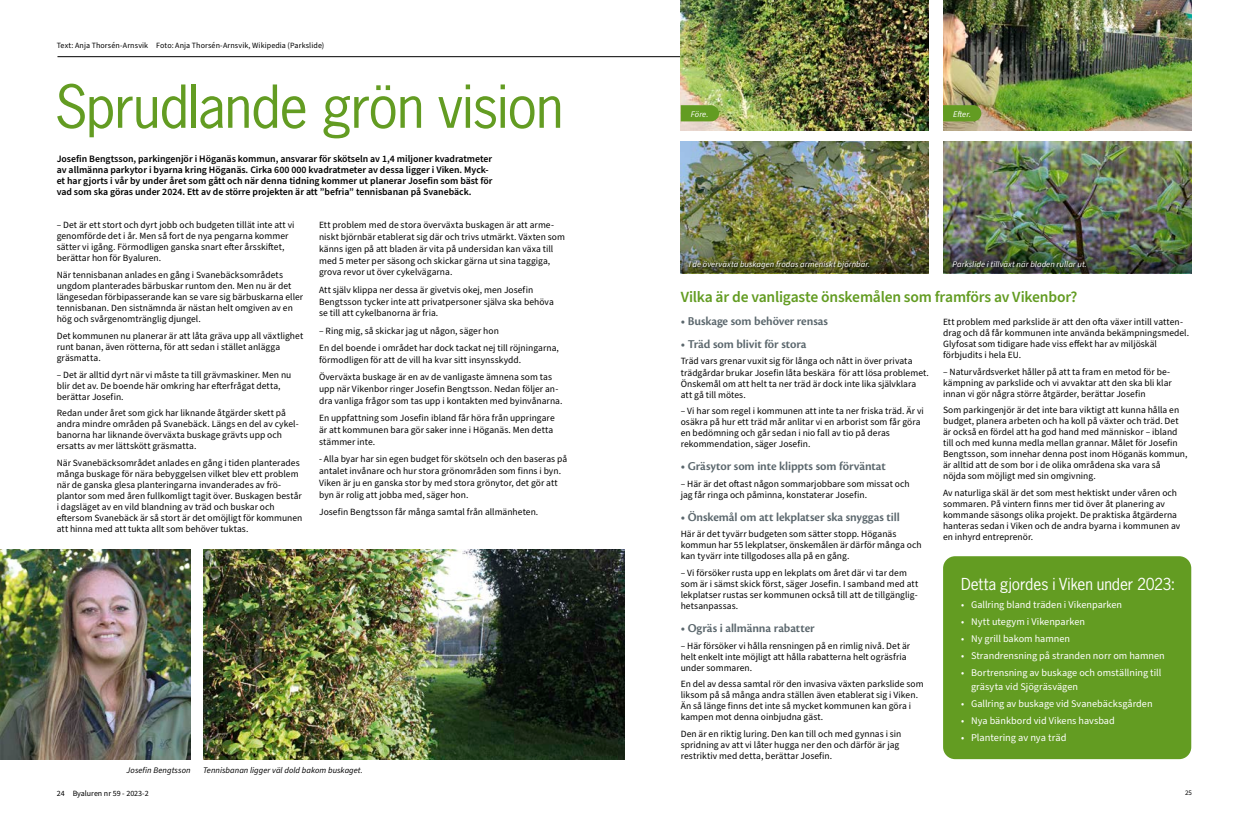
<style>
.page{position:relative;width:1248px;height:823px;background:#fff}
.page>*{position:absolute;margin:0;border:0;box-sizing:border-box;transform-origin:0 0}
.t1{font:55.6px "News Gothic Std";letter-spacing:-.015em;color:#639c22}
.t2{font:600 15.5px "Source Sans Pro";letter-spacing:-.015em;color:#639c22}
.t3{font:15.5px "News Gothic Std";letter-spacing:-.005em;color:#fff}
.t4{font:600 12.5px "Cronos Pro";letter-spacing:-.005em;color:#5b676d}
.t5{font:10.4px "Source Sans Pro";letter-spacing:-.005em;color:#fff}
.t6{font:10.2px/13.3px "Source Sans Pro";color:#fff}
.t7{font:600 9.8px/11px "Source Sans Pro";color:#000}
.t8{font:9.5px/11px "Source Sans Pro";letter-spacing:.005em;color:#000}
.t9{font:italic 8.5px "Source Sans Pro";letter-spacing:.005em;color:#fff}
.t10{font:italic 8.5px "Source Sans Pro";letter-spacing:.005em;color:#000}
.t11{font:8px "Source Sans Pro";letter-spacing:.01em;color:#000}
.t12{font:7px "Source Sans Pro";color:#000}
</style>
<div class="page">
<hr style="left:57px;top:56px;width:623px;height:1px;background:#000">
<img style="left:203px;top:549px;width:421px;height:209px">
<img style="left:0;top:549px;width:190px;height:209px">
<div style="left:943px;top:556px;width:248px;height:202px;background:#639c22;border-radius:12px"></div>
<img style="left:680px;top:0;width:248px;height:130px">
<img style="left:943px;top:0;width:248px;height:130px">
<img style="left:680px;top:141px;width:248px;height:66px">
<img style="left:943px;top:141px;width:248px;height:66px">
<svg style="left:680px;top:105px;width:39px;height:16px"></svg>
<svg style="left:943px;top:105px;width:38px;height:16px"></svg>
<img style="left:680px;top:207px;width:248px;height:66px">
<div style="left:689px;top:260px;width:182px;height:10px;background:#000;opacity:.75"></div>
<img style="left:943px;top:207px;width:248px;height:66px">
<div style="left:952px;top:260px;width:135px;height:9px;background:#000;opacity:.75"></div>
<p class="t11" style="left:57px;top:40px;width:269px">Text: Anja Thorsén-Arnsvik Foto: Anja Thorsén-Arnsvik, Wikipedia (Parkslide)</p>
<h1 class="t1" style="left:55px;top:71px;width:510px">Sprudlande grön vision</h1>
<p class="t7" style="left:57px;top:153px;width:437px">Josefin Bengtsson, parkingenjör i Höganäs kommun, ansvarar för skötseln av 1,4 miljoner kvadratmeter av allmänna parkytor i byarna kring Höganäs. Cirka 600 000 kvadratmeter av dessa ligger i Viken. Myck&shy;et har gjorts i vår by under året som gått och när denna tidning kommer ut planerar Josefin som bäst för vad som ska göras under 2024. Ett av de större projekten är att ”befria” tennisbanan på Svanebäck.</p>
<p class="t8" style="left:57px;top:220px;width:239px">– Det är ett stort och dyrt jobb och budgeten tillät inte att vi genomförde det i år. Men så fort de nya pengarna kommer sätter vi igång. Förmodligen ganska snart efter årsskiftet, berättar hon för Byaluren.</p>
<p class="t8" style="left:57px;top:269px;width:248px">När tennisbanan anlades en gång i Svanebäcksområdets ungdom planterades bärbuskar runtom den. Men nu är det längesedan förbipasserande kan se vare sig bärbuskarna eller tennisbanan. Den sistnämnda är nästan helt omgiven av en hög och svårgenomtränglig djungel.</p>
<p class="t8" style="left:57px;top:330px;width:248px">Det kommunen nu planerar är att låta gräva upp all växtlighet runt banan, även rötterna, för att sedan i stället anlägga gräsmatta.</p>
<p class="t8" style="left:57px;top:369px;width:236px">– Det är alltid dyrt när vi måste ta till grävmaskiner. Men nu blir det av. De boende här omkring har efterfrågat detta, berättar Josefin.</p>
<p class="t8" style="left:57px;top:407px;width:243px">Redan under året som gick har liknande åtgärder skett på andra mindre områden på Svanebäck. Längs en del av cykel&shy;banorna har liknande överväxta buskage grävts upp och ersatts av mer lättskött gräsmatta.</p>
<p class="t8" style="left:57px;top:457px;width:247px">När Svanebäcksområdet anlades en gång i tiden planterades många buskage för nära bebyggelsen vilket blev ett problem när de ganska glesa planteringarna invanderades av frö&shy;plantor som med åren fullkomligt tagit över. Buskagen består i dagsläget av en vild blandning av träd och buskar och eftersom Svanebäck är så stort är det omöjligt för kommunen att hinna med att tukta allt som behöver tuktas.</p>
<p class="t8" style="left:319px;top:219px;width:247px;line-height:11.8px">Ett problem med de stora överväxta buskagen är att arme&shy;niskt björnbär etablerat sig där och trivs utmärkt. Växten som känns igen på att bladen är vita på undersidan kan växa till med 5 meter per säsong och skickar gärna ut sina taggiga, grova revor ut över cykelvägarna.</p>
<p class="t8" style="left:319px;top:284px;width:236px;line-height:11.8px">Att själv klippa ner dessa är givetvis okej, men Josefin<br>Bengtsson tycker inte att privatpersoner själva ska behöva se till att cykelbanorna är fria.</p>
<p class="t8" style="left:319px;top:322px;width:241px;line-height:17.4px">– Ring mig, så skickar jag ut någon, säger hon<br>En del boende i området har dock tackat nej till röjningarna,</p>
<p class="t8" style="left:319px;top:351px;width:234px;line-height:17.4px">förmodligen för att de vill ha kvar sitt insynsskydd.<br>Överväxta buskage är en av de vanligaste ämnena som tas</p>
<p class="t8" style="left:319px;top:383px;width:245px;line-height:11.8px">upp när Vikenbor ringer Josefin Bengtsson. Nedan följer an&shy;dra vanliga frågor som tas upp i kontakten med byinvånarna.</p>
<p class="t8" style="left:319px;top:412px;width:237px;line-height:11.8px">En uppfattning som Josefin ibland får höra från uppringare är att kommunen bara gör saker inne i Höganäs. Men detta stämmer inte.</p>
<p class="t8" style="left:319px;top:453px;width:249px;line-height:11.8px">- Alla byar har sin egen budget för skötseln och den baseras på antalet invånare och hur stora grönområden som finns i byn.<br>Viken är ju en ganska stor by med stora grönytor, det gör att byn är rolig att jobba med, säger hon.</p>
<p class="t8" style="left:319px;top:506px;width:221px">Josefin Bengtsson får många samtal från allmänheten.</p>
<p class="t10" style="left:127px;top:764px;width:65px">Josefin Bengtsson</p>
<p class="t10" style="left:203px;top:764px;width:161px">Tennisbanan ligger väl dold bakom buskaget.</p>
<p class="t9" style="left:690px;top:108px;width:19px">Före.</p>
<p class="t9" style="left:953px;top:108px;width:19px">Efter.</p>
<p class="t9" style="left:688px;top:258px;width:183px">I de överväxta buskagen frodas armeniskt björnbär.</p>
<p class="t9" style="left:952px;top:258px;width:136px">Parkslide i tillväxt när bladen rullar ut.</p>
<h2 class="t2" style="left:680px;top:286px;width:398px">Vilka är de vanligaste önskemålen som framförs av Vikenbor?</h2>
<h3 class="t4" style="left:680px;top:313px;width:149px">• Buskage som behöver rensas</h3>
<h3 class="t4" style="left:680px;top:336px;width:127px">• Träd som blivit för stora</h3>
<p class="t8" style="left:680px;top:356px;width:250px">Träd vars grenar vuxit sig för långa och nått in över privata trädgårdar brukar Josefin låta beskära för att lösa problemet.<br>Önskemål om att helt ta ner träd är dock inte lika självklara att gå till mötes.</p>
<p class="t8" style="left:680px;top:405px;width:245px">– Vi har som regel i kommunen att inte ta ner friska träd. Är vi osäkra på hur ett träd mår anlitar vi en arborist som får göra en bedömning och går sedan i nio fall av tio på deras rekommendation, säger Josefin.</p>
<h3 class="t4" style="left:680px;top:458px;width:206px">• Gräsytor som inte klippts som förväntat</h3>
<p class="t8" style="left:680px;top:478px;width:230px">– Här är det oftast någon sommarjobbare som missat och jag får ringa och påminna, konstaterar Josefin.</p>
<h3 class="t4" style="left:680px;top:509px;width:220px">• Önskemål om att lekplatser ska snyggas till</h3>
<p class="t8" style="left:680px;top:528px;width:242px">Här är det tyvärr budgeten som sätter stopp. Höganäs kommun har 55 lekplatser, önskemålen är därför många och kan tyvärr inte tillgodoses alla på en gång.</p>
<p class="t8" style="left:680px;top:567px;width:239px">– Vi försöker rusta upp en lekplats om året där vi tar dem som är i sämst skick först, säger Josefin. I samband med att lekplatser rustas ser kommunen också till att de tillgänglig&shy;hetsanpassas.</p>
<h3 class="t4" style="left:680px;top:620px;width:135px">• Ogräs i allmänna rabatter</h3>
<p class="t8" style="left:680px;top:640px;width:231px">– Här försöker vi hålla rensningen på en rimlig nivå. Det är helt enkelt inte möjligt att hålla rabatterna helt ogräsfria under sommaren.</p>
<p class="t8" style="left:680px;top:678px;width:244px">En del av dessa samtal rör den invasiva växten parkslide som liksom på så många andra ställen även etablerat sig i Viken.<br>Än så länge finns det inte så mycket kommunen kan göra i kampen mot denna oinbjudna gäst.</p>
<p class="t8" style="left:680px;top:728px;width:222px">Den är en riktig luring. Den kan till och med gynnas i sin spridning av att vi låter hugga ner den och därför är jag restriktiv med detta, berättar Josefin.</p>
<p class="t8" style="left:943px;top:316px;width:248px">Ett problem med parkslide är att den ofta växer intill vatten&shy;drag och då får kommunen inte använda bekämpningsmedel.<br>Glyfosat som tidigare hade viss effekt har av miljöskäl förbjudits i hela EU.</p>
<p class="t8" style="left:943px;top:366px;width:230px">– Naturvårdsverket håller på att ta fram en metod för be&shy;kämpning av parkslide och vi avvaktar att den ska bli klar innan vi gör några större åtgärder, berättar Josefin</p>
<p class="t8" style="left:943px;top:405px;width:246px">Som parkingenjör är det inte bara viktigt att kunna hålla en budget, planera arbeten och ha koll på växter och träd. Det är också en fördel att ha god hand med människor – ibland till och med kunna medla mellan grannar. Målet för Josefin Bengtsson, som innehar denna post inom Höganäs kommun, är alltid att de som bor i de olika områdena ska vara så<br>nöjda som möjligt med sin omgivning.</p>
<p class="t8" style="left:943px;top:487px;width:239px">Av naturliga skäl är det som mest hektiskt under våren och sommaren. På vintern finns mer tid över åt planering av kommande säsongs olika projekt. De praktiska åtgärderna hanteras sedan i Viken och de andra byarna i kommunen av en inhyrd entreprenör.</p>
<h2 class="t3" style="left:960px;top:573px;width:216px">Detta gjordes i Viken under 2023:</h2>
<p class="t6" style="left:960px;top:597px;width:162px">• Gallring bland träden i Vikenparken</p>
<p class="t6" style="left:960px;top:614px;width:125px">• Nytt utegym i Vikenparken</p>
<p class="t6" style="left:960px;top:631px;width:111px">• Ny grill bakom hamnen</p>
<p class="t6" style="left:960px;top:649px;width:205px">• Strandrensning på stranden norr om hamnen</p>
<p class="t6" style="left:970px;top:666px;width:192px;text-indent:-10px">• Bortrensning av buskage och omställning till gräsyta vid Sjögräsvägen</p>
<p class="t6" style="left:960px;top:696px;width:193px">• Gallring av buskage vid Svanebäcksgården</p>
<p class="t6" style="left:960px;top:713px;width:155px">• Nya bänkbord vid Vikens havsbad</p>
<p class="t5" style="left:960px;top:730px;width:107px">• Plantering av nya träd</p>
<p class="t11" style="left:57px;top:787px;width:93px">24 Byaluren nr 59 - 2023-2</p>
<p class="t12" style="left:1184px;top:787px;width:8px">25</p>
</div>
